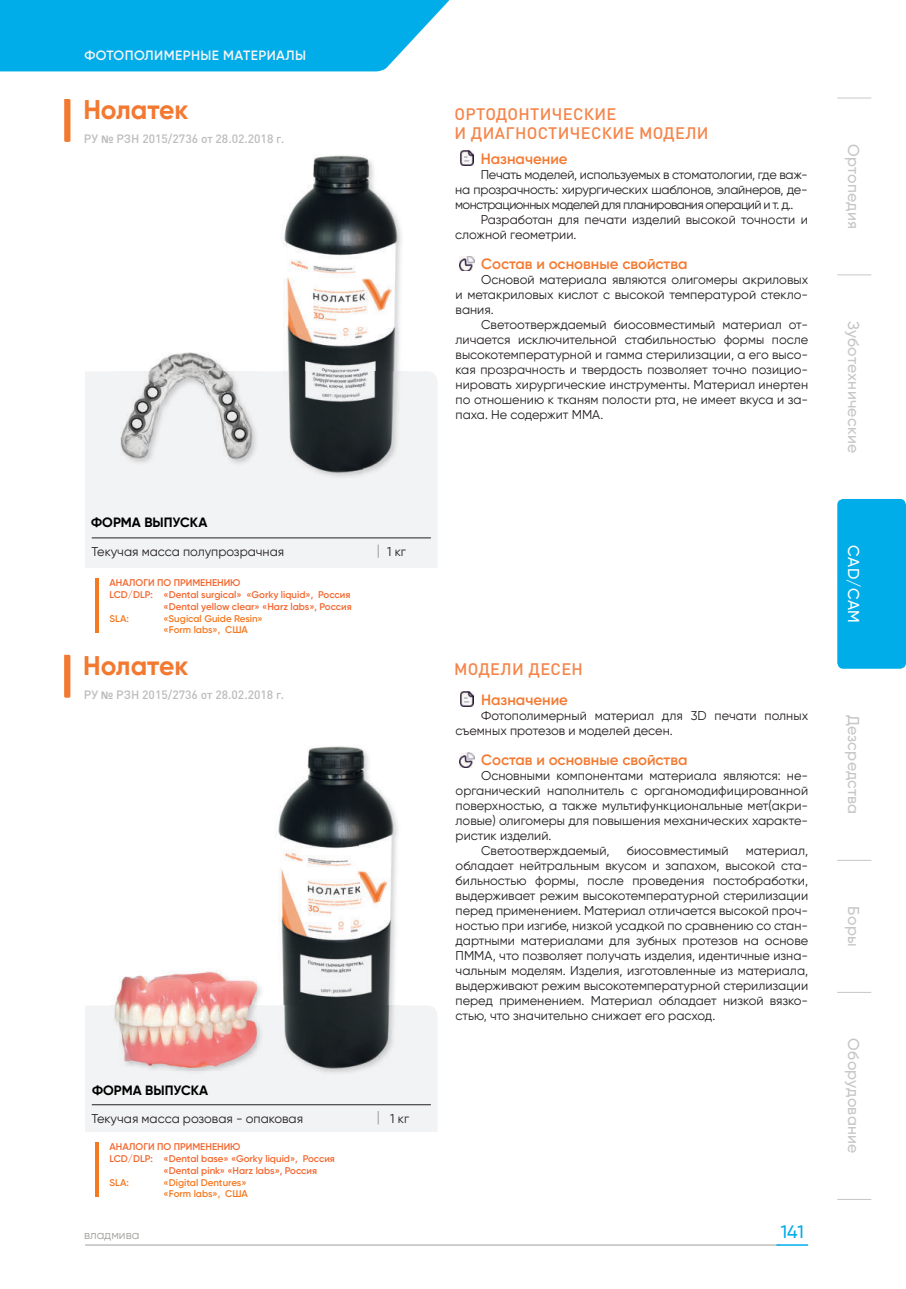
<style>
.page{position:relative;width:906px;height:1289px;background:#fff}
.page>*{position:absolute;margin:0;border:0;box-sizing:border-box;transform-origin:0 0}
.t1{font:700 27px "Gilroy";color:#f37931}
.t2{font:500 18px "Gilroy";color:#00ade9}
.t3{font:500 16.5px/19.8px "DIN Pro";letter-spacing:.02em;color:#f5854b}
.t4{font:500 15.75px "Gilroy";letter-spacing:.02em;color:#c7c6c5}
.t5{font:500 15.75px "Gilroy";letter-spacing:.015em;color:#fff}
.t6{font:600 15px "Gilroy";color:#f37931}
.t7{font:700 13.5px "Gilroy";color:#000}
.t8{font:600 13.5px "Gilroy";letter-spacing:.03em;color:#f2f3f4}
.t9{font:12.75px/15px "Gilroy";color:#231f20;text-align:justify}
.t10{font:500 12px "DIN Pro";color:#bcbcbb}
.t11{font:12px "Gilroy";color:#a09f9c}
.t12{font:600 9.75px "Gilroy";color:#f26830}
.t13{font:600 9.75px/11.7px "Gilroy";color:#f47921}
.s1{font-family:"Calibri";font-weight:700}
</style>
<div class="page">
<svg style="left:0;top:0;width:449px;height:71px;background:#12b2ea"></svg>
<div style="left:837px;top:499px;width:69px;height:169px;background:#00ade9;border-radius:6px"></div>
<hr style="left:837px;top:860px;width:34px;height:1px;background:#c6c7c5">
<hr style="left:837px;top:98px;width:34px;height:1px;background:#c6c7c5">
<hr style="left:837px;top:274px;width:34px;height:1px;background:#c6c7c5">
<hr style="left:837px;top:992px;width:34px;height:1px;background:#c6c7c5">
<hr style="left:837px;top:1198px;width:34px;height:1px;background:#c6c7c5">
<hr style="left:85px;top:1244px;width:695px;height:1px;background:#a09f9c">
<div style="left:85px;top:371px;width:352px;height:197px;background:#f2f3f4"></div>
<div style="left:263px;top:371px;width:51px;height:111px;background:#f2f3f4"></div>
<div style="left:366px;top:371px;width:52px;height:111px;background:#f2f3f4"></div>
<img style="left:314px;top:479px;width:52px;height:3px">
<img style="left:284px;top:155px;width:120px;height:324px">
<img style="left:120px;top:461px;width:138px;height:5px">
<img style="left:115px;top:352px;width:143px;height:109px">
<img style="left:278px;top:746px;width:120px;height:259px">
<img style="left:115px;top:970px;width:142px;height:35px">
<img style="left:460px;top:691px;width:14px;height:15px">
<img style="left:460px;top:151px;width:14px;height:15px">
<img style="left:460px;top:752px;width:14px;height:15px">
<img style="left:460px;top:256px;width:14px;height:15px">
<svg style="left:64px;top:654px;width:6px;height:43px"></svg>
<svg style="left:64px;top:99px;width:6px;height:43px"></svg>
<svg style="left:85px;top:1005px;width:352px;height:126px"></svg>
<svg style="left:378px;top:544px;width:1px;height:14px"></svg>
<hr style="left:92px;top:1104px;width:339px;height:1px;background:#231f20">
<hr style="left:92px;top:537px;width:339px;height:1px;background:#231f20">
<hr style="left:95px;top:578px;width:4px;height:54px;background:#f47921">
<hr style="left:95px;top:1142px;width:4px;height:54px;background:#f47921">
<hr style="left:776px;top:1244px;width:32px;height:1px;background:#00ade9">
<p class="t8" style="left:84px;top:46px;width:223px">ФОТОПОЛИМЕРНЫЕ МАТЕРИАЛЫ</p>
<h1 class="t1" style="left:83px;top:93px;width:106px">Нолатек</h1>
<p class="t10" style="left:84px;top:132px;width:202px">РУ <span class="s1">№</span> РЗН 2015/2736 от 28.02.2018 г.</p>
<p class="t7" style="left:91px;top:514px;width:118px">ФОРМА ВЫПУСКА</p>
<p class="t9" style="left:92px;top:543px;width:194px">Текучая масса полупрозрачная</p>
<p class="t9" style="left:387px;top:543px;width:20px">1 кг</p>
<p class="t12" style="left:110px;top:577px;width:132px">АНАЛОГИ ПО ПРИМЕНЕНИЮ</p>
<p class="t12" style="left:110px;top:588px;width:242px">LCD/DLP: «Dental surgical» «Gorky liquid», Россия</p>
<p class="t12" style="left:164px;top:600px;width:190px">«Dental yellow clear» «Harz labs», Россия</p>
<p class="t13" style="left:110px;top:612px;width:21px">SLA:</p>
<p class="t13" style="left:164px;top:612px;width:101px">«Sugical Guide Resin» «Form labs», США</p>
<h1 class="t1" style="left:83px;top:648px;width:106px">Нолатек</h1>
<p class="t10" style="left:84px;top:687px;width:202px">РУ <span class="s1">№</span> РЗН 2015/2736 от 28.02.2018 г.</p>
<p class="t7" style="left:92px;top:1081px;width:118px">ФОРМА ВЫПУСКА</p>
<p class="t9" style="left:91px;top:1110px;width:213px">Текучая масса розовая - опаковая</p>
<p class="t9" style="left:390px;top:1110px;width:20px">1 кг</p>
<p class="t12" style="left:110px;top:1140px;width:132px">АНАЛОГИ ПО ПРИМЕНЕНИЮ</p>
<p class="t12" style="left:110px;top:1152px;width:227px">LCD/DLP: «Dental base» «Gorky liquid», Россия</p>
<p class="t12" style="left:164px;top:1164px;width:155px">«Dental pink» «Harz labs», Россия</p>
<p class="t13" style="left:110px;top:1176px;width:21px">SLA:</p>
<p class="t13" style="left:164px;top:1176px;width:86px">«Digital Dentures» «Form labs», США</p>
<p class="t11" style="left:84px;top:1227px;width:56px">владмива</p>
<p class="t3" style="left:454px;top:104px;width:256px">ОРТОДОНТИЧЕСКИЕ<br>И ДИАГНОСТИЧЕСКИЕ МОДЕЛИ</p>
<p class="t6" style="left:481px;top:150px;width:88px">Назначение</p>
<p class="t9" style="left:455px;top:167px;width:354px;text-indent:26px">Печать моделей, используемых в стоматологии, где важ&shy;на прозрачность: хирургических шаблонов, элайнеров, де&shy;монстрационных моделей для планирования операций и т. д..</p>
<p class="t9" style="left:455px;top:212px;width:354px;text-indent:26px">Разработан для печати изделий высокой точности и сложной геометрии.</p>
<p class="t6" style="left:481px;top:255px;width:208px">Состав и основные свойства</p>
<p class="t9" style="left:455px;top:272px;width:354px;text-indent:26px">Основой материала являются олигомеры акриловых и метакриловых кислот с высокой температурой стекло&shy;вания.</p>
<p class="t9" style="left:455px;top:317px;width:354px;text-indent:26px">Светоотверждаемый биосовместимый материал от&shy;личается исключительной стабильностью формы после высокотемпературной и гамма стерилизации, а его высо&shy;кая прозрачность и твердость позволяет точно позицио&shy;нировать хирургические инструменты. Материал инертен по отношению к тканям полости рта, не имеет вкуса и за&shy;паха. Не содержит ММА.</p>
<p class="t4" style="left:863px;top:144px;width:86px;rotate:90deg">Ортопедия</p>
<p class="t4" style="left:863px;top:321px;width:134px;rotate:90deg">Зуботехнические</p>
<p class="t3" style="left:454px;top:659px;width:130px">МОДЕЛИ ДЕСЕН</p>
<p class="t6" style="left:481px;top:690px;width:88px">Назначение</p>
<p class="t9" style="left:455px;top:707px;width:354px;text-indent:26px">Фотополимерный материал для 3D печати полных съемных протезов и моделей десен.</p>
<p class="t6" style="left:481px;top:750px;width:208px">Состав и основные свойства</p>
<p class="t9" style="left:481px;top:767px;width:328px">Основными компонентами материала являются: не-</p>
<p class="t9" style="left:455px;top:782px;width:354px">органический наполнитель с органомодифицированной</p>
<p class="t9" style="left:455px;top:797px;width:354px">поверхностью, а также мультифункциональные мет(акри-</p>
<p class="t9" style="left:455px;top:812px;width:354px">ловые) олигомеры для повышения механических характе-</p>
<p class="t9" style="left:455px;top:827px;width:97px">ристик изделий.</p>
<p class="t9" style="left:481px;top:842px;width:130px">Светоотверждаемый,</p>
<p class="t9" style="left:627px;top:842px;width:103px">биосовместимый</p>
<p class="t9" style="left:455px;top:842px;width:354px;text-indent:290px">материал, обладает нейтральным вкусом и запахом, высокой ста&shy;бильностью формы, после проведения постобработки, выдерживает режим высокотемпературной стерилизации перед применением. Материал отличается высокой проч&shy;ностью при изгибе, низкой усадкой по сравнению со стан&shy;дартными материалами для зубных протезов на основе ПММА, что позволяет получать изделия, идентичные изна&shy;чальным моделям. Изделия, изготовленные из материала, выдерживают режим высокотемпературной стерилизации перед применением. Материал обладает низкой вязко&shy;стью, что значительно снижает его расход.</p>
<h2 class="t2" style="left:781px;top:1223px;width:24px">141</h2>
<p class="t5" style="left:863px;top:545px;width:79px;rotate:90deg">CAD/CAM</p>
<p class="t4" style="left:863px;top:714px;width:101px;rotate:90deg">Дезсредства</p>
<p class="t4" style="left:863px;top:906px;width:42px;rotate:90deg">Боры</p>
<p class="t4" style="left:863px;top:1038px;width:117px;rotate:90deg">Оборудование</p>
</div>
